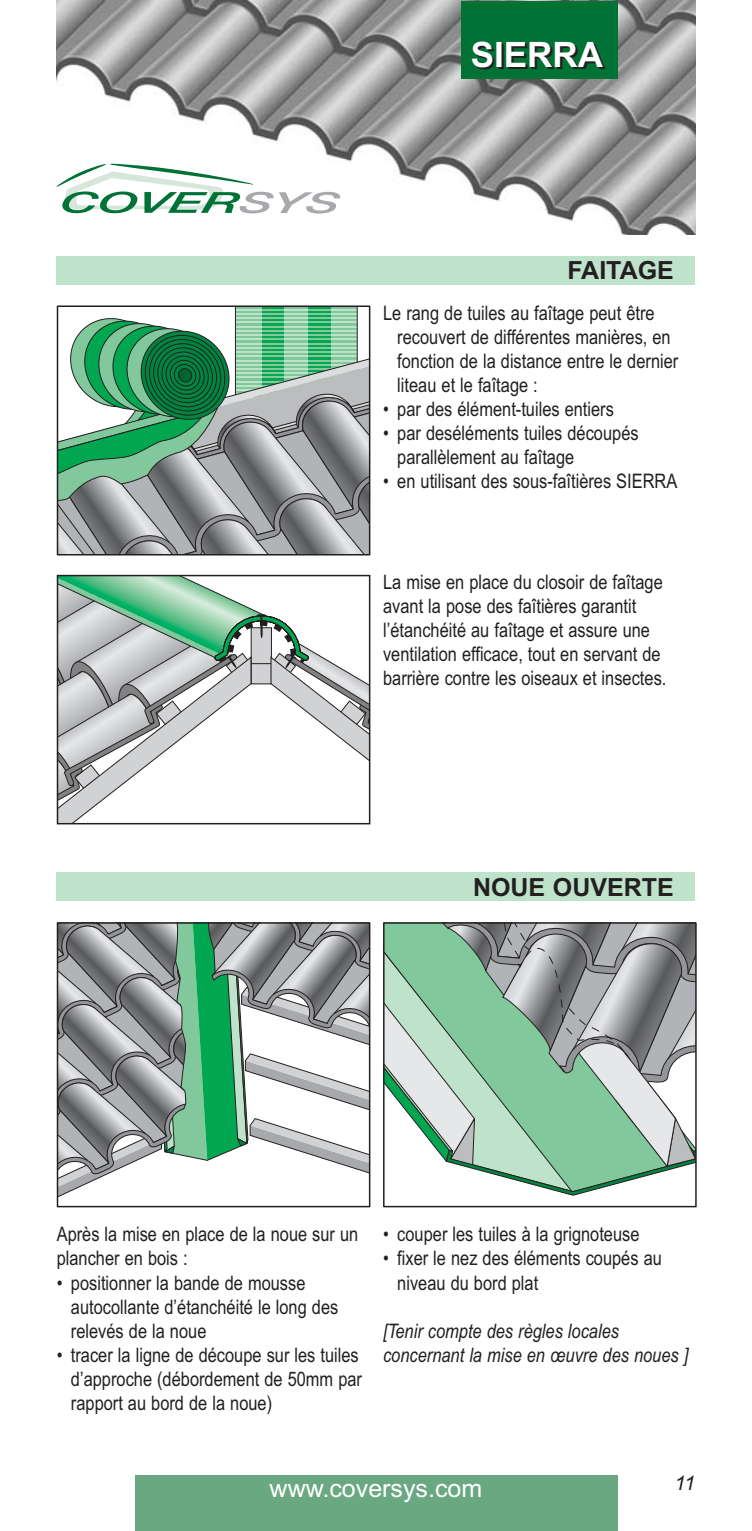
<style>
.page{position:relative;width:752px;height:1531px;background:#fff}
.page>*{position:absolute;margin:0;border:0;box-sizing:border-box;transform-origin:0 0}
.t1{font:35px "Arial Bold MS";color:#fff}
.t2{font:25px "Arial Bold MS";color:#231f20}
.t3{font:25px "Arial MS";color:#fff}
.t4{font:20px/24px "Arial Narrow";color:#231f20}
.t5{font:italic 20px/24px "Arial Narrow";color:#231f20}
.t6{font:20px "Arial Italic MS";color:#231f20}
</style>
<div class="page">
<img style="left:57px;top:1px;width:637px;height:234px">
<div style="left:135px;top:1475px;width:482px;height:56px;background:#6aa882"></div>
<div style="left:57px;top:256px;width:637px;height:28px;background:#bfe2ca"></div>
<div style="left:57px;top:872px;width:637px;height:29px;background:#bfe2ca"></div>
<svg style="left:57px;top:164px;width:284px;height:71px"></svg>
<svg style="left:57px;top:308px;width:312px;height:248px"></svg>
<svg style="left:170px;top:360px;width:30px;height:31px"></svg>
<div style="left:170px;top:359px;width:30px;height:32px;border:1px solid #231f20;border-radius:50%"></div>
<svg style="left:174px;top:364px;width:22px;height:22px"></svg>
<div style="left:174px;top:364px;width:22px;height:23px;border:1px solid #231f20;border-radius:50%"></div>
<div style="left:178px;top:368px;width:13px;height:14px;background:#00652e;border-radius:50%"></div>
<div style="left:178px;top:368px;width:14px;height:14px;border:1px solid #231f20;border-radius:50%"></div>
<div style="left:57px;top:305px;width:313px;height:250px;border:2px solid #231f20"></div>
<svg style="left:60px;top:578px;width:307px;height:243px"></svg>
<div style="left:57px;top:575px;width:313px;height:249px;border:2px solid #231f20"></div>
<svg style="left:56px;top:922px;width:311px;height:284px"></svg>
<div style="left:57px;top:922px;width:313px;height:285px;border:2px solid #231f20"></div>
<svg style="left:386px;top:925px;width:307px;height:271px"></svg>
<div style="left:383px;top:922px;width:313px;height:285px;border:2px solid #231f20"></div>
<div style="left:461px;top:1px;width:156px;height:78px;background:#007236"></div>
<h1 class="t1" style="left:470px;top:42px;width:134px">SIERRA</h1>
<p class="t2" style="left:567px;top:261px;width:108px">FAITAGE</p>
<p class="t4" style="left:397px;top:303px;width:282px;text-indent:-14px">Le rang de tuiles au faîtage peut être recouvert de différentes manières, en fonction de la distance entre le dernier liteau et le faîtage :</p>
<p class="t4" style="left:383px;top:399px;width:232px">• par des élément-tuiles entiers</p>
<p class="t4" style="left:397px;top:423px;width:243px;text-indent:-14px">• par deséléments tuiles découpés parallèlement au faîtage</p>
<p class="t4" style="left:383px;top:471px;width:296px">• en utilisant des sous-faîtières SIERRA</p>
<p class="t4" style="left:383px;top:572px;width:285px">La mise en place du closoir de faîtage avant la pose des faîtières garantit l’étanchéité au faîtage et assure une ventilation efficace, tout en servant de barrière contre les oiseaux et insectes.</p>
<p class="t2" style="left:473px;top:878px;width:202px">NOUE OUVERTE</p>
<p class="t4" style="left:57px;top:1224px;width:303px">Après la mise en place de la noue sur un plancher en bois :</p>
<p class="t4" style="left:71px;top:1272px;width:269px;text-indent:-14px">• positionner la bande de mousse autocollante d’étanchéité le long des relevés de la noue</p>
<p class="t4" style="left:71px;top:1344px;width:292px;text-indent:-14px">• tracer la ligne de découpe sur les tuiles d’approche (débordement de 50mm par rapport au bord de la noue)</p>
<p class="t4" style="left:383px;top:1224px;width:258px">• couper les tuiles à la grignoteuse</p>
<p class="t4" style="left:397px;top:1248px;width:266px;text-indent:-14px">• fixer le nez des éléments coupés au niveau du bord plat</p>
<p class="t5" style="left:383px;top:1320px;width:306px">[Tenir compte des règles locales concernant la mise en œuvre des noues ]</p>
<p class="t3" style="left:269px;top:1479px;width:214px">www.coversys.com</p>
<p class="t6" style="left:674px;top:1475px;width:22px">11</p>
</div>
